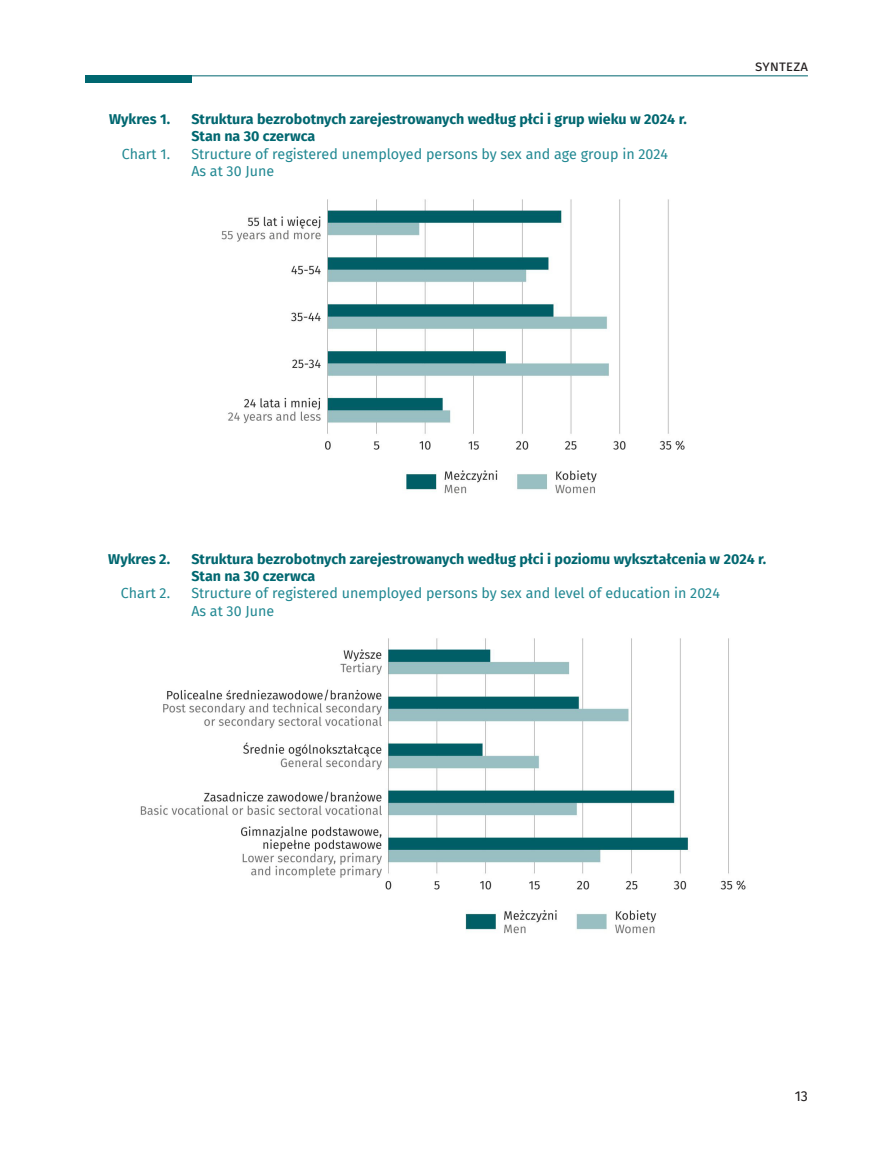
<style>
.page{position:relative;width:893px;height:1149px;background:#fff}
.page>*{position:absolute;margin:0;border:0;box-sizing:border-box;transform-origin:0 0}
.t1{font:15px "Fira Sans";color:#231f20}
.tyt_wykresu_PL{font:700 14.25px "Fira Sans";color:#006770}
.tyt_wykresu_ANG{font:14.25px "Fira Sans";color:#218892}
.tyt_wykresu_stan_PL{font:700 14.25px "Fira Sans";color:#006770}
.tyt_wykresu_stan_ANG{font:14.25px "Fira Sans";color:#218892}
.t2{font:14.25px "Fira Sans";color:#231f20}
</style>
<div class="page">
<hr style="left:191px;top:75px;width:617px;height:1px;background:#006770">
<div style="left:85px;top:75px;width:106px;height:8px;background:#006770"></div>
<img style="left:221px;top:199px;width:464px;height:295px">
<img style="left:140px;top:638px;width:606px;height:296px">
<p class="tyt_wykresu_PL" style="left:109px;top:107px;width:63px">Wykres 1.</p>
<p class="tyt_wykresu_PL" style="left:191px;top:107px;width:497px">Struktura bezrobotnych zarejestrowanych według płci i grup wieku w 2024 r.</p>
<p class="tyt_wykresu_stan_PL" style="left:191px;top:124px;width:125px">Stan na 30 czerwca</p>
<p class="tyt_wykresu_ANG" style="left:122px;top:143px;width:50px">Chart 1.</p>
<p class="tyt_wykresu_ANG" style="left:191px;top:143px;width:478px">Structure of registered unemployed persons by sex and age group in 2024</p>
<p class="tyt_wykresu_stan_ANG" style="left:191px;top:160px;width:84px">As at 30 June</p>
<p class="t1" style="left:755px;top:54px;width:54px">synteza</p>
<p class="tyt_wykresu_PL" style="left:108px;top:546px;width:63px">Wykres 2.</p>
<p class="tyt_wykresu_PL" style="left:191px;top:546px;width:576px">Struktura bezrobotnych zarejestrowanych według płci i poziomu wykształcenia w 2024 r.</p>
<p class="tyt_wykresu_stan_PL" style="left:191px;top:564px;width:125px">Stan na 30 czerwca</p>
<p class="tyt_wykresu_ANG" style="left:121px;top:582px;width:51px">Chart 2.</p>
<p class="tyt_wykresu_ANG" style="left:191px;top:582px;width:530px">Structure of registered unemployed persons by sex and level of education in 2024</p>
<p class="tyt_wykresu_stan_ANG" style="left:191px;top:599px;width:84px">As at 30 June</p>
<p class="t2" style="left:795px;top:1084px;width:15px">13</p>
</div>
